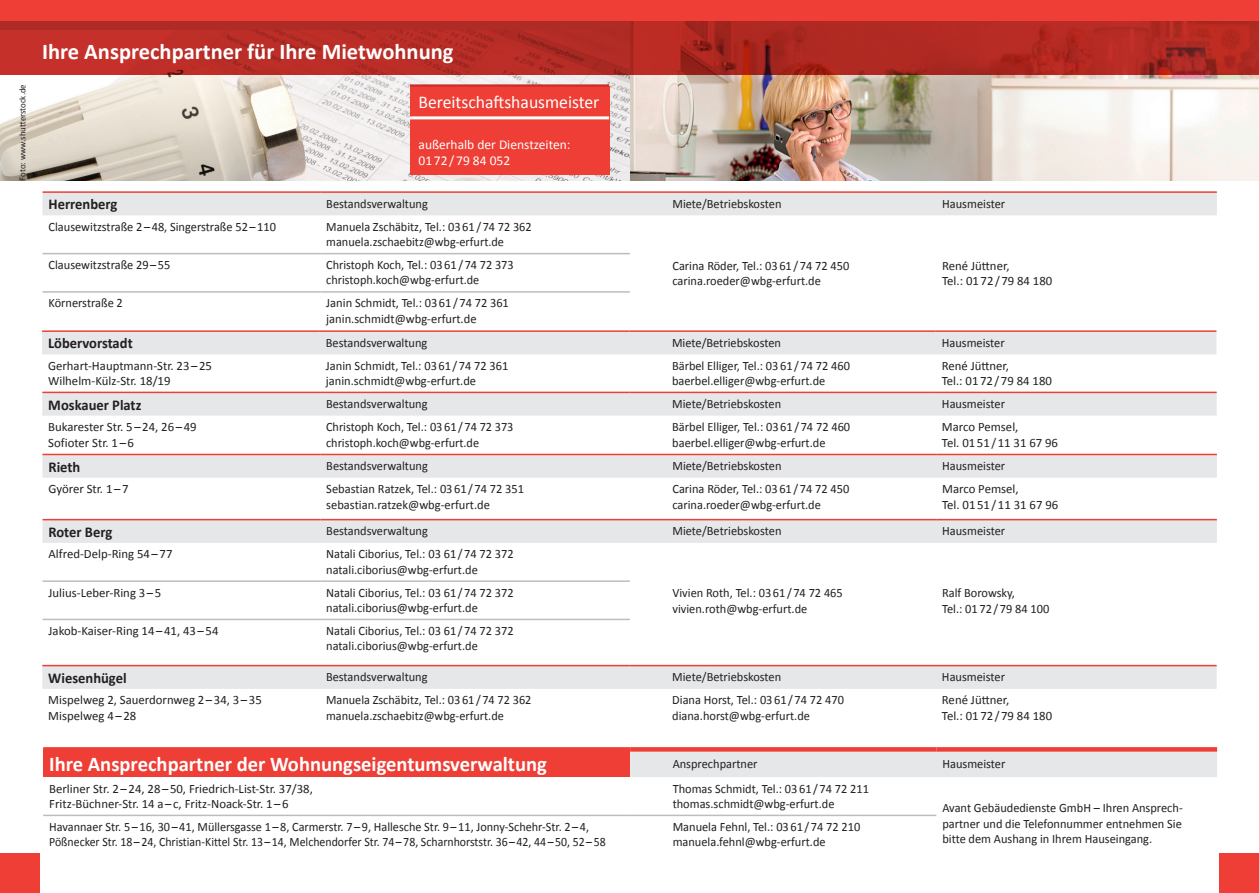
<style>
.page{position:relative;width:1259px;height:893px;background:#fff}
.page>*{position:absolute;margin:0;border:0;box-sizing:border-box;transform-origin:0 0}
.t1{font:700 22.5px "Calibri";color:#fff}
.t2{font:700 21px "Calibri";color:#fff}
.t3{font:18px "Calibri";color:#fff}
.t4{font:700 15px "Calibri";color:#231f20}
.t5{font:13.5px/16.2px "Calibri";color:#fff}
.t6{font:12.75px/15.3px "Calibri";color:#231f20}
.t7{font:12.75px/15.3px "Calibri";color:#231f20;scale:.96 1}
.t8{font:9px "Calibri";color:#231f20}
</style>
<div class="page">
<img style="left:629px;top:74px;width:630px;height:107px">
<svg style="left:629px;top:21px;width:630px;height:53px;background:#ad2820"></svg>
<div style="left:629px;top:0;width:630px;height:21px;background:#ee3e35"></div>
<img style="left:0;top:74px;width:629px;height:107px">
<svg style="left:0;top:21px;width:629px;height:53px;background:#b72d26"></svg>
<div style="left:0;top:0;width:629px;height:21px;background:#ee3e35"></div>
<div style="left:1219px;top:853px;width:40px;height:40px;background:#ee3e35"></div>
<div style="left:0;top:853px;width:40px;height:40px;background:#ee3e35"></div>
<div style="left:42px;top:332px;width:1174px;height:22px;background:#e6e7e9"></div>
<hr style="left:42px;top:330px;width:278px;height:2px;background:#ee3e35">
<hr style="left:320px;top:330px;width:309px;height:2px;background:#ee3e35">
<hr style="left:629px;top:330px;width:306px;height:2px;background:#ee3e35">
<hr style="left:935px;top:330px;width:281px;height:2px;background:#ee3e35">
<div style="left:43px;top:193px;width:1173px;height:22px;background:#e6e7e9"></div>
<hr style="left:43px;top:191px;width:277px;height:2px;background:#ee3e35">
<hr style="left:320px;top:191px;width:310px;height:2px;background:#ee3e35">
<hr style="left:630px;top:191px;width:306px;height:2px;background:#ee3e35">
<hr style="left:936px;top:191px;width:280px;height:2px;background:#ee3e35">
<hr style="left:43px;top:253px;width:277px;height:1px;background:#bcbdc0">
<hr style="left:320px;top:253px;width:310px;height:1px;background:#bcbdc0">
<hr style="left:43px;top:291px;width:277px;height:2px;background:#bcbdc0">
<hr style="left:320px;top:291px;width:310px;height:2px;background:#bcbdc0">
<div style="left:42px;top:393px;width:1174px;height:23px;background:#e6e7e9"></div>
<hr style="left:42px;top:392px;width:278px;height:1px;background:#ee3e35">
<hr style="left:320px;top:392px;width:310px;height:1px;background:#ee3e35">
<hr style="left:630px;top:392px;width:306px;height:1px;background:#ee3e35">
<hr style="left:936px;top:392px;width:280px;height:1px;background:#ee3e35">
<div style="left:43px;top:455px;width:1173px;height:23px;background:#e6e7e9"></div>
<hr style="left:43px;top:454px;width:277px;height:1px;background:#ee3e35">
<hr style="left:320px;top:454px;width:310px;height:1px;background:#ee3e35">
<hr style="left:630px;top:454px;width:306px;height:1px;background:#ee3e35">
<hr style="left:936px;top:454px;width:280px;height:1px;background:#ee3e35">
<div style="left:43px;top:520px;width:1173px;height:23px;background:#e6e7e9"></div>
<hr style="left:43px;top:519px;width:277px;height:1px;background:#ee3e35">
<hr style="left:320px;top:519px;width:310px;height:1px;background:#ee3e35">
<hr style="left:630px;top:519px;width:306px;height:1px;background:#ee3e35">
<hr style="left:936px;top:519px;width:280px;height:1px;background:#ee3e35">
<hr style="left:43px;top:580px;width:277px;height:2px;background:#bcbdc0">
<hr style="left:320px;top:580px;width:310px;height:2px;background:#bcbdc0">
<hr style="left:43px;top:619px;width:277px;height:1px;background:#bcbdc0">
<hr style="left:320px;top:619px;width:310px;height:1px;background:#bcbdc0">
<div style="left:42px;top:666px;width:1174px;height:23px;background:#e6e7e9"></div>
<hr style="left:42px;top:665px;width:278px;height:1px;background:#ee3e35">
<hr style="left:320px;top:665px;width:310px;height:1px;background:#ee3e35">
<hr style="left:630px;top:665px;width:306px;height:1px;background:#ee3e35">
<hr style="left:936px;top:665px;width:280px;height:1px;background:#ee3e35">
<div style="left:410px;top:86px;width:199px;height:88px;background:#ee3e35"></div>
<hr style="left:410px;top:84px;width:199px;height:3px;background:#c5312a">
<hr style="left:410px;top:116px;width:199px;height:3px;background:#fff">
<div style="left:43px;top:749px;width:587px;height:28px;background:#ee3e35"></div>
<div style="left:630px;top:752px;width:587px;height:25px;background:#e6e7e9"></div>
<hr style="left:43px;top:815px;width:587px;height:1px;background:#bcbdc0">
<hr style="left:630px;top:815px;width:306px;height:1px;background:#bcbdc0">
<div style="left:43px;top:747px;width:587px;height:5px;background:#ee3e35"></div>
<div style="left:630px;top:747px;width:306px;height:5px;background:#ee3e35"></div>
<div style="left:936px;top:747px;width:281px;height:5px;background:#ee3e35"></div>
<p class="t8" style="left:17px;top:181px;width:98px;rotate:-90deg">Foto: www.shutterstock.de</p>
<h1 class="t1" style="left:42px;top:38px;width:413px">Ihre Ansprechpartner für Ihre Mietwohnung</h1>
<h3 class="t3" style="left:418px;top:91px;width:182px">Bereitschaftshausmeister</h3>
<p class="t5" style="left:418px;top:136px;width:153px">außerhalb der Dienstzeiten:<br>0172/79 84 052</p>
<p class="t4" style="left:49px;top:195px;width:70px">Herrenberg</p>
<p class="t6" style="left:326px;top:195px;width:103px">Bestandsverwaltung</p>
<p class="t6" style="left:672px;top:195px;width:111px">Miete/Betriebskosten</p>
<p class="t6" style="left:942px;top:195px;width:64px">Hausmeister</p>
<p class="t6" style="left:49px;top:218px;width:229px">Clausewitzstraße 2–48, Singerstraße 52–110</p>
<p class="t7" style="left:326px;top:218px;width:215px">Manuela Zschäbitz, Tel.: 0361/74 72 362 manuela.zschaebitz@wbg-erfurt.de</p>
<p class="t6" style="left:672px;top:257px;width:178px">Carina Röder, Tel.: 03 61/74 72 450 carina.roeder@wbg-erfurt.de</p>
<p class="t6" style="left:942px;top:257px;width:112px">René Jüttner,<br>Tel.: 0172/79 84 180</p>
<p class="t6" style="left:49px;top:257px;width:123px">Clausewitzstraße 29–55</p>
<p class="t7" style="left:326px;top:257px;width:197px">Christoph Koch, Tel.: 0361/74 72 373 christoph.koch@wbg-erfurt.de</p>
<p class="t6" style="left:49px;top:295px;width:76px">Körnerstraße 2</p>
<p class="t6" style="left:326px;top:295px;width:184px">Janin Schmidt, Tel.: 03 61/74 72 361 janin.schmidt@wbg-erfurt.de</p>
<p class="t4" style="left:48px;top:334px;width:86px">Löbervorstadt</p>
<p class="t6" style="left:326px;top:334px;width:103px">Bestandsverwaltung</p>
<p class="t6" style="left:672px;top:334px;width:111px">Miete/Betriebskosten</p>
<p class="t6" style="left:941px;top:334px;width:64px">Hausmeister</p>
<p class="t6" style="left:48px;top:357px;width:165px">Gerhart-Hauptmann-Str. 23–25<br>Wilhelm-Külz-Str. 18/19</p>
<p class="t6" style="left:326px;top:357px;width:184px">Janin Schmidt, Tel.: 03 61/74 72 361 janin.schmidt@wbg-erfurt.de</p>
<p class="t6" style="left:672px;top:357px;width:179px">Bärbel Elliger, Tel.: 03 61/74 72 460 baerbel.elliger@wbg-erfurt.de</p>
<p class="t6" style="left:941px;top:357px;width:112px">René Jüttner,<br>Tel.: 0172/79 84 180</p>
<p class="t4" style="left:48px;top:395px;width:95px">Moskauer Platz</p>
<p class="t6" style="left:326px;top:395px;width:103px">Bestandsverwaltung</p>
<p class="t6" style="left:672px;top:395px;width:111px">Miete/Betriebskosten</p>
<p class="t6" style="left:942px;top:395px;width:64px">Hausmeister</p>
<p class="t6" style="left:48px;top:419px;width:150px">Bukarester Str. 5–24, 26–49<br>Sofioter Str. 1–6</p>
<p class="t7" style="left:326px;top:419px;width:197px">Christoph Koch, Tel.: 0361/74 72 373 christoph.koch@wbg-erfurt.de</p>
<p class="t6" style="left:672px;top:419px;width:179px">Bärbel Elliger, Tel.: 03 61/74 72 460 baerbel.elliger@wbg-erfurt.de</p>
<p class="t6" style="left:942px;top:419px;width:118px">Marco Pemsel,<br>Tel. 0151/11 31 67 96</p>
<p class="t4" style="left:49px;top:457px;width:33px">Rieth</p>
<p class="t6" style="left:326px;top:458px;width:103px">Bestandsverwaltung</p>
<p class="t6" style="left:672px;top:458px;width:111px">Miete/Betriebskosten</p>
<p class="t6" style="left:942px;top:458px;width:64px">Hausmeister</p>
<p class="t6" style="left:49px;top:481px;width:81px">Györer Str. 1–7</p>
<p class="t6" style="left:326px;top:481px;width:199px">Sebastian Ratzek, Tel.: 03 61/74 72 351 sebastian.ratzek@wbg-erfurt.de</p>
<p class="t6" style="left:672px;top:481px;width:178px">Carina Röder, Tel.: 03 61/74 72 450 carina.roeder@wbg-erfurt.de</p>
<p class="t6" style="left:942px;top:481px;width:118px">Marco Pemsel,<br>Tel. 0151/11 31 67 96</p>
<p class="t4" style="left:49px;top:523px;width:65px">Roter Berg</p>
<p class="t6" style="left:326px;top:523px;width:103px">Bestandsverwaltung</p>
<p class="t6" style="left:672px;top:523px;width:111px">Miete/Betriebskosten</p>
<p class="t6" style="left:942px;top:523px;width:64px">Hausmeister</p>
<p class="t6" style="left:49px;top:546px;width:125px">Alfred-Delp-Ring 54–77</p>
<p class="t6" style="left:326px;top:546px;width:189px">Natali Ciborius, Tel.: 03 61 /74 72 372 natali.ciborius@wbg-erfurt.de</p>
<p class="t6" style="left:672px;top:585px;width:172px">Vivien Roth, Tel.: 03 61/74 72 465 vivien.roth@wbg-erfurt.de</p>
<p class="t6" style="left:942px;top:585px;width:109px">Ralf Borowsky,<br>Tel.: 0172/79 84 100</p>
<p class="t6" style="left:49px;top:584px;width:114px">Julius-Leber-Ring 3–5</p>
<p class="t6" style="left:326px;top:584px;width:189px">Natali Ciborius, Tel.: 03 61 /74 72 372 natali.ciborius@wbg-erfurt.de</p>
<p class="t6" style="left:49px;top:622px;width:171px">Jakob-Kaiser-Ring 14–41, 43–54</p>
<p class="t6" style="left:326px;top:622px;width:189px">Natali Ciborius, Tel.: 03 61 /74 72 372 natali.ciborius@wbg-erfurt.de</p>
<p class="t4" style="left:48px;top:669px;width:80px">Wiesenhügel</p>
<p class="t6" style="left:326px;top:669px;width:103px">Bestandsverwaltung</p>
<p class="t6" style="left:672px;top:669px;width:111px">Miete/Betriebskosten</p>
<p class="t6" style="left:942px;top:669px;width:64px">Hausmeister</p>
<p class="t6" style="left:48px;top:692px;width:215px">Mispelweg 2, Sauerdornweg 2–34, 3–35<br>Mispelweg 4–28</p>
<p class="t7" style="left:326px;top:692px;width:215px">Manuela Zschäbitz, Tel.: 0361/74 72 362 manuela.zschaebitz@wbg-erfurt.de</p>
<p class="t6" style="left:672px;top:692px;width:173px">Diana Horst, Tel.: 03 61/74 72 470 diana.horst@wbg-erfurt.de</p>
<p class="t6" style="left:942px;top:692px;width:112px">René Jüttner,<br>Tel.: 0172/79 84 180</p>
<h2 class="t2" style="left:49px;top:751px;width:499px">Ihre Ansprechpartner der Wohnungseigentumsverwaltung</h2>
<p class="t6" style="left:672px;top:755px;width:86px">Ansprechpartner</p>
<p class="t6" style="left:942px;top:755px;width:64px">Hausmeister</p>
<p class="t6" style="left:49px;top:780px;width:265px">Berliner Str. 2–24, 28–50, Friedrich-List-Str. 37/38,<br>Fritz-Büchner-Str. 14 a – c, Fritz-Noack-Str. 1–6</p>
<p class="t6" style="left:672px;top:780px;width:198px">Thomas Schmidt, Tel.: 03 61/74 72 211 thomas.schmidt@wbg-erfurt.de</p>
<p class="t6" style="left:942px;top:800px;width:242px;text-align:justify">Avant Gebäudedienste GmbH – Ihren Ansprech&shy;partner und die Telefonnummer entnehmen Sie bitte dem Aushang in Ihrem Hauseingang.</p>
<p class="t7" style="left:49px;top:818px;width:581px">Havannaer Str. 5–16, 30–41, Müllersgasse 1–8, Carmerstr. 7–9, Hallesche Str. 9–11, Jonny-Schehr-Str. 2–4,<br>Pößnecker Str. 18–24, Christian-Kittel Str. 13–14, Melchendorfer Str. 74–78, Scharnhorststr. 36–42, 44–50, 52–58</p>
<p class="t6" style="left:672px;top:818px;width:189px">Manuela Fehnl, Tel.: 03 61/74 72 210 manuela.fehnl@wbg-erfurt.de</p>
</div>
